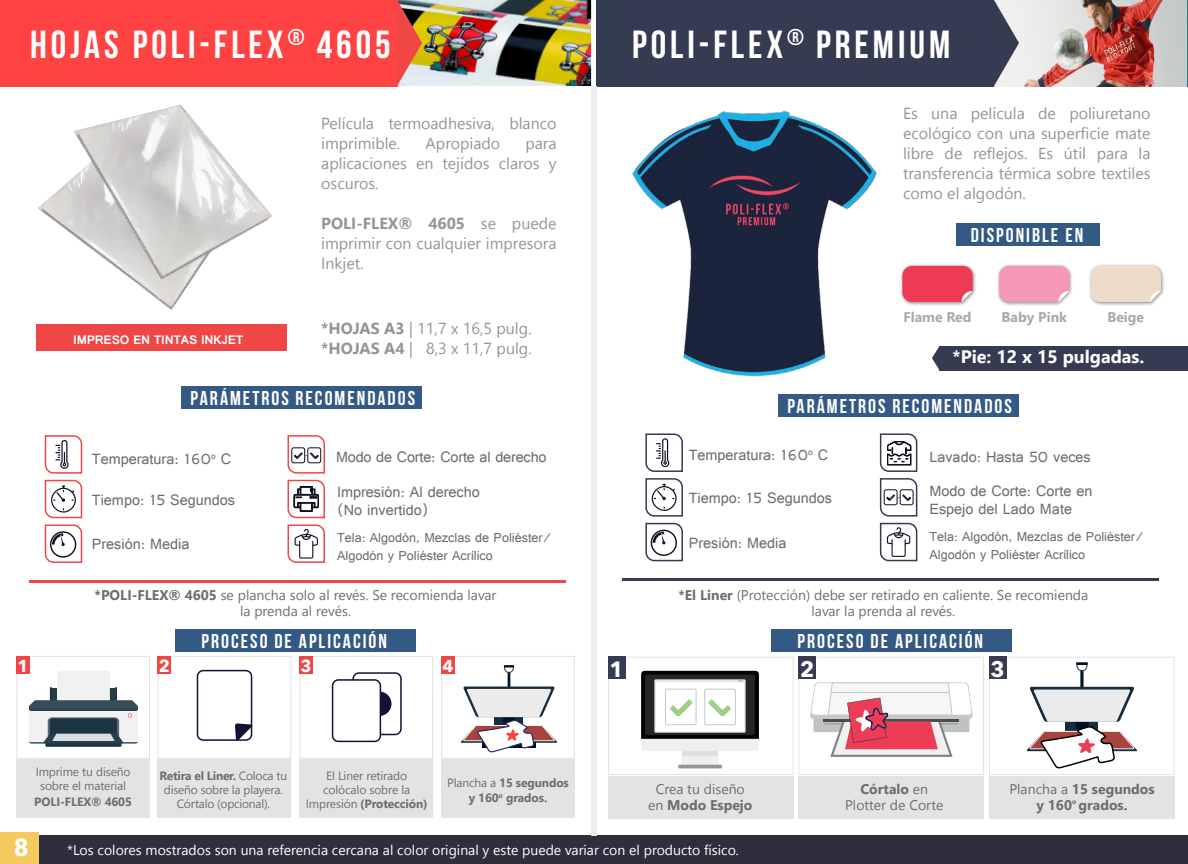
<style>
.page{position:relative;width:1188px;height:864px;background:#fff}
.page>*{position:absolute;margin:0;border:0;box-sizing:border-box;transform-origin:0 0}
.t1{font:700 39.2px "Bebas Neue";letter-spacing:.1em;color:#fff}
.t2{font:700 24px "Avenir Next";color:#fff}
.t3{font:700 22px "Avenir Next";color:#fff}
.t4{font:20px "Bebas Neue";letter-spacing:.1em;color:#fff}
.t5{font:700 20px "Bebas Neue";letter-spacing:.1em;color:#fff}
.t6{font:700 18px "Nirmala UI";color:#fff}
.t7{font:700 17.2px "Avenir Next";color:#fff}
.t8{font:16px/20px "Nirmala UI";color:#939598;text-align:justify}
.t9{font:16px/18px "Raavi";color:#6d6e71}
.t10{font:14px/16px "Nirmala UI";color:#6d6e71;text-align:center}
.t11{font:14px/18px "Raavi";color:#6d6e71}
.t12{font:14px "Nirmala UI";color:#fff}
.t13{font:700 14px/16px "Nirmala UI";color:#6d6e71;text-align:center}
.t14{font:700 14px "Nirmala UI";color:#a7a9ac}
.t15{font:700 13.4px "Raavi";letter-spacing:-.02em;color:#fff}
.t16{font:12px/14px "Nirmala UI";letter-spacing:-.01em;color:#6d6e71;text-align:center}
.t17{font:700 12px/14.4px "Nirmala UI";letter-spacing:-.01em;color:#6d6e71;text-align:center}
.s1{font-weight:700}
.s2{font-weight:400}
</style>
<div class="page">
<div style="left:0;top:836px;width:1188px;height:28px;background:#2f2e3d"></div>
<div style="left:0;top:832px;width:38px;height:32px;background:#f4c95d"></div>
<img style="left:422px;top:0;width:169px;height:86px">
<div style="left:0;top:0;width:397px;height:86px;background:#ff4242"></div>
<svg style="left:397px;top:0;width:25px;height:86px;background:#cb7660"></svg>
<img style="left:1019px;top:0;width:169px;height:86px">
<div style="left:597px;top:0;width:397px;height:86px;background:#353c52"></div>
<svg style="left:994px;top:0;width:25px;height:86px"></svg>
<div style="left:175px;top:629px;width:241px;height:22px;background:#335984"></div>
<div style="left:36px;top:325px;width:250px;height:26px;background:#ef4646"></div>
<div style="left:771px;top:629px;width:241px;height:23px;background:#335984"></div>
<div style="left:940px;top:346px;width:248px;height:24px;background:#353b51"></div>
<svg style="left:932px;top:346px;width:8px;height:24px"></svg>
<div style="left:900px;top:264px;width:77px;height:42px;background:#231f20;opacity:.49"></div>
<svg style="left:902px;top:266px;width:71px;height:36px;background:#ec465e"></svg>
<div style="left:1088px;top:264px;width:77px;height:42px;background:#231f20;opacity:.49"></div>
<div style="left:1091px;top:266px;width:70px;height:36px;background:#eddcca"></div>
<div style="left:996px;top:264px;width:78px;height:42px;background:#231f20;opacity:.49"></div>
<svg style="left:999px;top:266px;width:71px;height:36px;background:#f39db9"></svg>
<div style="left:956px;top:223px;width:143px;height:23px;background:#335984"></div>
<hr style="left:29px;top:580px;width:537px;height:2px;background:#ef4646">
<svg style="left:44px;top:435px;width:39px;height:128px"></svg>
<svg style="left:287px;top:435px;width:38px;height:128px"></svg>
<hr style="left:622px;top:579px;width:537px;height:2px;background:#353b51">
<svg style="left:645px;top:433px;width:38px;height:129px"></svg>
<svg style="left:879px;top:433px;width:39px;height:129px"></svg>
<div style="left:591px;top:86px;width:6px;height:750px;background:#eaeced"></div>
<img style="left:632px;top:110px;width:245px;height:267px">
<img style="left:38px;top:198px;width:147px;height:112px">
<img style="left:49px;top:104px;width:223px;height:187px">
<div style="left:778px;top:394px;width:241px;height:23px;background:#335984"></div>
<div style="left:182px;top:386px;width:240px;height:22px;background:#335984"></div>
<div style="left:16px;top:656px;width:134px;height:103px;border:1px solid #e4e3e3"></div>
<div style="left:158px;top:656px;width:133px;height:103px;border:1px solid #e4e3e3"></div>
<div style="left:299px;top:656px;width:134px;height:103px;border:1px solid #e4e3e3"></div>
<div style="left:441px;top:656px;width:134px;height:103px;border:1px solid #e4e3e3"></div>
<div style="left:16px;top:656px;width:14px;height:17px;background:#ef4645"></div>
<div style="left:158px;top:656px;width:13px;height:17px;background:#ef4645"></div>
<div style="left:299px;top:656px;width:14px;height:17px;background:#ef4645"></div>
<div style="left:441px;top:656px;width:14px;height:17px;background:#ef4645"></div>
<div style="left:16px;top:759px;width:134px;height:58px;background:#e4e3e3"></div>
<div style="left:158px;top:759px;width:133px;height:58px;background:#e4e3e3"></div>
<div style="left:299px;top:759px;width:134px;height:58px;background:#e4e3e3"></div>
<div style="left:441px;top:759px;width:134px;height:58px;background:#e4e3e3"></div>
<div style="left:57px;top:671px;width:53px;height:33px;background:#f1f1f2;border-radius:3px"></div>
<svg style="left:29px;top:687px;width:109px;height:60px"></svg>
<div style="left:197px;top:670px;width:55px;height:71px;border:2px solid #101236;border-radius:6px"></div>
<svg style="left:235px;top:723px;width:18px;height:18px"></svg>
<div style="left:352px;top:672px;width:50px;height:63px;border:2px solid #101236;border-radius:6px"></div>
<div style="left:367px;top:692px;width:24px;height:24px;background:#111336;border-radius:50%"></div>
<div style="left:333px;top:680px;width:47px;height:61px;background:#fff;border-radius:6px"></div>
<div style="left:332px;top:679px;width:49px;height:63px;border:2px solid #101236;border-radius:6px"></div>
<svg style="left:461px;top:665px;width:96px;height:88px"></svg>
<div style="left:608px;top:657px;width:186px;height:118px;border:1px solid #e4e3e3"></div>
<div style="left:799px;top:657px;width:185px;height:118px;border:1px solid #e4e3e3"></div>
<div style="left:989px;top:657px;width:186px;height:118px;border:1px solid #e4e3e3"></div>
<div style="left:608px;top:776px;width:186px;height:42px;background:#e4e3e3"></div>
<div style="left:799px;top:776px;width:185px;height:42px;background:#e4e3e3"></div>
<div style="left:989px;top:776px;width:186px;height:42px;background:#e4e3e3"></div>
<svg style="left:810px;top:682px;width:163px;height:75px"></svg>
<div style="left:641px;top:671px;width:118px;height:80px;background:#efeff0;border-radius:4px"></div>
<svg style="left:681px;top:756px;width:38px;height:9px"></svg>
<div style="left:682px;top:751px;width:36px;height:5px;background:#dedfde"></div>
<hr style="left:678px;top:765px;width:44px;height:3px;background:#929596">
<svg style="left:641px;top:671px;width:118px;height:68px"></svg>
<svg style="left:1080px;top:670px;width:4px;height:18px"></svg>
<svg style="left:1076px;top:662px;width:12px;height:9px"></svg>
<svg style="left:1027px;top:687px;width:110px;height:87px"></svg>
<div style="left:608px;top:657px;width:17px;height:22px;background:#353b51"></div>
<div style="left:799px;top:657px;width:17px;height:22px;background:#353b51"></div>
<div style="left:989px;top:657px;width:17px;height:22px;background:#353b51"></div>
<h1 class="t1" style="left:30px;top:23px;width:362px">HOJAS POLI-FLEX<sup>®</sup> 4605</h1>
<p class="t15" style="left:73px;top:332px;width:172px">IMPRESO EN TINTAS INKJET</p>
<p class="t8" style="left:321px;top:112px;width:237px">Película termoadhesiva, blanco imprimible.</p>
<p class="t8" style="left:426px;top:132px;width:76px">Apropiado</p>
<p class="t8" style="left:321px;top:132px;width:237px;text-indent:204px">para aplicaciones en tejídos claros y oscuros.</p>
<p class="t8" style="left:321px;top:212px;width:237px"><span class="s1">POLI-FLEX® 4605</span> se puede imprimir con cualquier impresora Inkjet.</p>
<p class="t8" style="left:321px;top:317px;width:212px"><span class="s1">*HOJAS A3</span> | 11,7 x 16,5 pulg. <span class="s1">*HOJAS A4</span> | 8,3 x 11,7 pulg.</p>
<p class="t4" style="left:191px;top:387px;width:226px">PARÁMETROS RECOMENDADOS</p>
<p class="t9" style="left:92px;top:449px;width:141px">Temperatura: 160<sup>o</sup> C</p>
<p class="t9" style="left:92px;top:491px;width:145px">Tiempo: 15 Segundos</p>
<p class="t9" style="left:336px;top:447px;width:212px">Modo de Corte: Corte al derecho</p>
<p class="t9" style="left:337px;top:482px;width:144px">Impresión: Al derecho (No invertido)</p>
<p class="t9" style="left:92px;top:535px;width:99px">Presión: Media</p>
<p class="t11" style="left:337px;top:528px;width:216px">Tela: Algodón, Mezclas de Poliéster/<br>Algodón y Poliéster Acrílico</p>
<p class="t10" style="left:95px;top:586px;width:403px"><span class="s1">*POLI-FLEX® 4605</span> se plancha solo al revés. Se recomienda lavar la prenda al revés.</p>
<p class="t5" style="left:202px;top:630px;width:187px">PROCESO DE APLICACIÓN</p>
<p class="t7" style="left:18px;top:651px;width:13px">1</p>
<p class="t7" style="left:159px;top:651px;width:13px">2</p>
<p class="t7" style="left:301px;top:651px;width:13px">3</p>
<p class="t7" style="left:442px;top:651px;width:13px">4</p>
<p class="t16" style="left:36px;top:764px;width:96px">Imprime tu diseño sobre el material</p>
<p class="t17" style="left:34px;top:794px;width:99px">POLI-FLEX® 4605</p>
<p class="t16" style="left:160px;top:768px;width:129px"><span class="s1">Retira el Liner.</span> Coloca tu diseño sobre la playera.<br>Córtalo (opcional).</p>
<p class="t16" style="left:306px;top:768px;width:123px">El Liner retirado colócalo sobre la<br>Impresión <span class="s1">(Protección)</span></p>
<p class="t17" style="left:447px;top:775px;width:123px"><span class="s2">Plancha a</span> 15 segundos y 160<sup>o</sup> grados.</p>
<h1 class="t1" style="left:632px;top:23px;width:320px">POLI-FLEX<sup>®</sup> PREMIUM</h1>
<p class="t8" style="left:903px;top:102px;width:249px">Es una película de poliuretano ecológico con una superficie mate libre de reflejos. Es útil para la transferencia térmica sobre textiles como el algodón.</p>
<p class="t4" style="left:971px;top:224px;width:114px">DISPONIBLE EN</p>
<p class="t14" style="left:903px;top:307px;width:70px">Flame Red</p>
<p class="t14" style="left:1002px;top:307px;width:67px">Baby Pink</p>
<p class="t14" style="left:1107px;top:307px;width:38px">Beige</p>
<p class="t6" style="left:953px;top:343px;width:193px">*Pie: 12 x 15 pulgadas.</p>
<p class="t4" style="left:787px;top:395px;width:226px">PARÁMETROS RECOMENDADOS</p>
<p class="t9" style="left:689px;top:445px;width:141px">Temperatura: 160<sup>o</sup> C</p>
<p class="t9" style="left:929px;top:447px;width:163px">Lavado: Hasta 50 veces</p>
<p class="t9" style="left:689px;top:489px;width:145px">Tiempo: 15 Segundos</p>
<p class="t9" style="left:929px;top:482px;width:164px">Modo de Corte: Corte en<br>Espejo del Lado Mate</p>
<p class="t9" style="left:689px;top:534px;width:99px">Presión: Media</p>
<p class="t11" style="left:929px;top:527px;width:216px">Tela: Algodón, Mezclas de Poliéster/<br>Algodón y Poliéster Acrílico</p>
<p class="t10" style="left:678px;top:586px;width:411px"><span class="s1">*El Liner</span> (Protección) debe ser retirado en caliente. Se recomienda lavar la prenda al revés.</p>
<p class="t5" style="left:798px;top:630px;width:187px">PROCESO DE APLICACIÓN</p>
<h3 class="t3" style="left:610px;top:650px;width:16px">1</h3>
<h3 class="t3" style="left:800px;top:650px;width:16px">2</h3>
<h3 class="t3" style="left:991px;top:650px;width:16px">3</h3>
<p class="t10" style="left:648px;top:780px;width:106px">Crea tu diseño en <span class="s1">Modo Espejo</span></p>
<p class="t10" style="left:845px;top:781px;width:100px"><span class="s1">Córtalo</span> en<br>Plotter de Corte</p>
<p class="t13" style="left:1009px;top:780px;width:147px"><span class="s2">Plancha a</span> 15 segundos y 160<sup>o</sup> grados.</p>
<h2 class="t2" style="left:13px;top:827px;width:17px">8</h2>
<p class="t12" style="left:67px;top:839px;width:673px">*Los colores mostrados son una referencia cercana al color original y este puede variar con el producto físico.</p>
</div>
